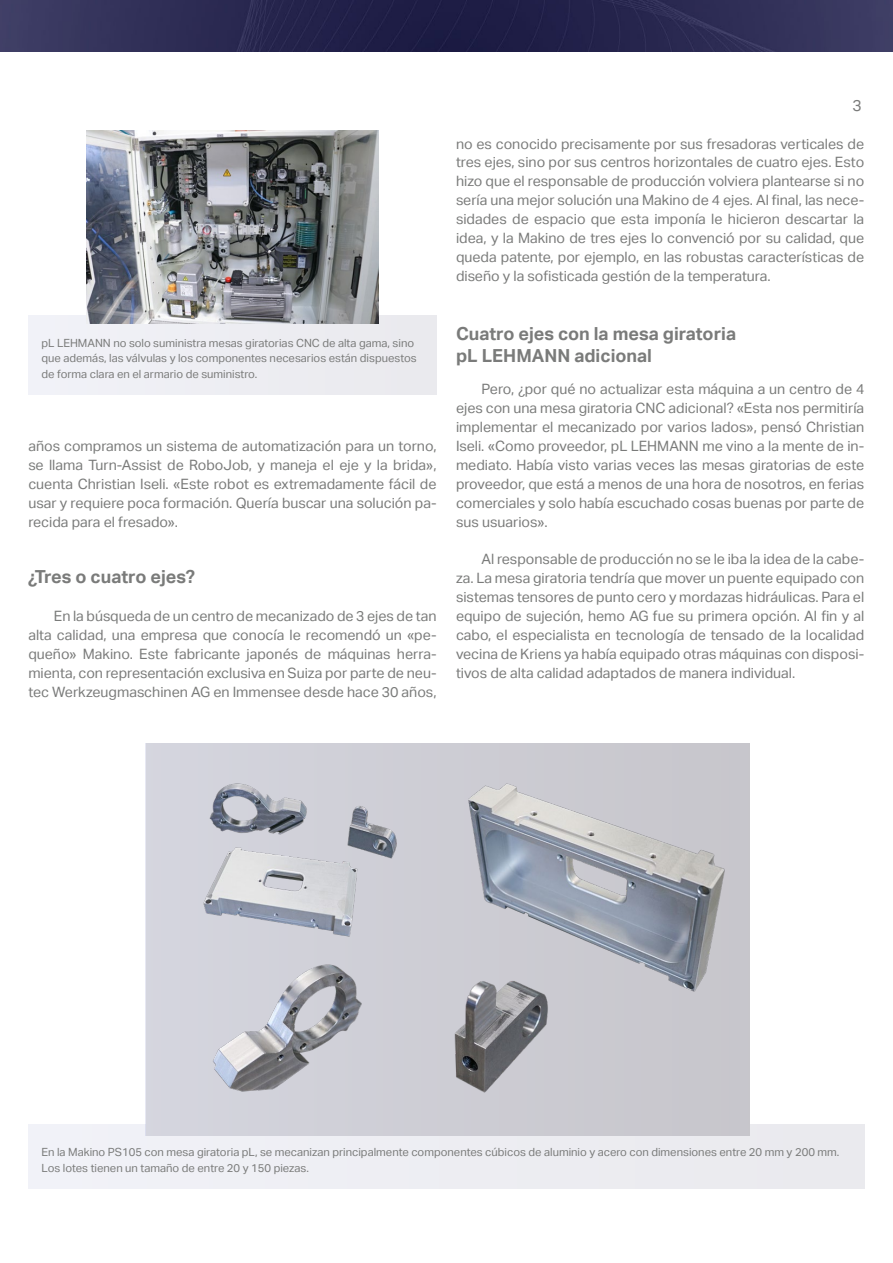
<style>
.page{position:relative;width:893px;height:1263px;background:#fff}
.page>*{position:absolute;margin:0;border:0;box-sizing:border-box;transform-origin:0 0}
.Grundtext{font:700 18px/21.6px "Aktiv Grotesk";color:#7a7b7a}
.t1{font:15.75px "Aktiv Grotesk";color:#7a7b7a}
.Grundtext-2{font:14.25px/18.9px "Aktiv Grotesk";color:#7a7b7a;text-align:justify}
.Legende{font:11.25px/15.8px "Aktiv Grotesk";color:#7a7b7a}
</style>
<div class="page">
<img style="left:0;top:0;width:893px;height:51px">
<div style="left:29px;top:1124px;width:835px;height:64px;background:#ededf2"></div>
<div style="left:146px;top:743px;width:603px;height:392px;background:#cdcdd4"></div>
<div style="left:29px;top:315px;width:408px;height:79px;background:#ededf2"></div>
<img style="left:87px;top:131px;width:292px;height:193px">
<img style="left:163px;top:770px;width:234px;height:172px">
<img style="left:468px;top:760px;width:282px;height:241px">
<img style="left:163px;top:944px;width:199px;height:172px">
<img style="left:373px;top:938px;width:258px;height:155px">
<p class="t1" style="left:852px;top:96px;width:11px">3</p>
<p class="Legende" style="left:42px;top:335px;width:377px">pL LEHMANN no solo suministra mesas giratorias CNC de alta gama, sino que además, las válvulas y los componentes necesarios están dispuestos de forma clara en el armario de suministro.</p>
<p class="Grundtext-2" style="left:28px;top:437px;width:410px">años compramos un sistema de automatización para un torno, se llama Turn-Assist de RoboJob, y maneja el eje y la brida», cuenta Christian Iseli. «Este robot es extremadamente fácil de usar y requiere poca formación. Quería buscar una solución pa&shy;recida para el fresado».</p>
<p class="Grundtext" style="left:28px;top:566px;width:168px">¿Tres o cuatro ejes?</p>
<p class="Grundtext-2" style="left:28px;top:607px;width:410px;text-indent:26px">En la búsqueda de un centro de mecanizado de 3 ejes de tan alta calidad, una empresa que conocía le recomendó un «pe&shy;queño» Makino. Este fabricante japonés de máquinas herra&shy;mienta, con representación exclusiva en Suiza por parte de neu&shy;tec Werkzeugmaschinen AG en Immensee desde hace 30 años,</p>
<p class="Grundtext-2" style="left:456px;top:134px;width:410px">no es conocido precisamente por sus fresadoras verticales de tres ejes, sino por sus centros horizontales de cuatro ejes. Esto hizo que el responsable de producción volviera plantearse si no sería una mejor solución una Makino de 4 ejes. Al final, las nece&shy;sidades de espacio que esta imponía le hicieron descartar la idea, y la Makino de tres ejes lo convenció por su calidad, que queda patente, por ejemplo, en las robustas características de diseño y la sofisticada gestión de la temperatura.</p>
<p class="Grundtext" style="left:456px;top:323px;width:282px">Cuatro ejes con la mesa giratoria pL LEHMANN adicional</p>
<p class="Grundtext-2" style="left:456px;top:380px;width:410px;text-indent:26px">Pero, ¿por qué no actualizar esta máquina a un centro de 4 ejes con una mesa giratoria CNC adicional? «Esta nos permitiría implementar el mecanizado por varios lados», pensó Christian Iseli. «Como proveedor, pL LEHMANN me vino a la mente de in&shy;mediato. Había visto varias veces las mesas giratorias de este proveedor, que está a menos de una hora de nosotros, en ferias comerciales y solo había escuchado cosas buenas por parte de sus usuarios».</p>
<p class="Grundtext-2" style="left:456px;top:550px;width:410px;text-indent:26px">Al responsable de producción no se le iba la idea de la cabe&shy;za. La mesa giratoria tendría que mover un puente equipado con sistemas tensores de punto cero y mordazas hidráulicas. Para el equipo de sujeción, hemo AG fue su primera opción. Al fin y al cabo, el especialista en tecnología de tensado de la localidad vecina de Kriens ya había equipado otras máquinas con disposi&shy;tivos de alta calidad adaptados de manera individual.</p>
<p class="Legende" style="left:42px;top:1144px;width:799px">En la Makino PS105 con mesa giratoria pL, se mecanizan principalmente componentes cúbicos de aluminio y acero con dimensiones entre 20 mm y 200 mm.<br>Los lotes tienen un tamaño de entre 20 y 150 piezas.</p>
</div>
